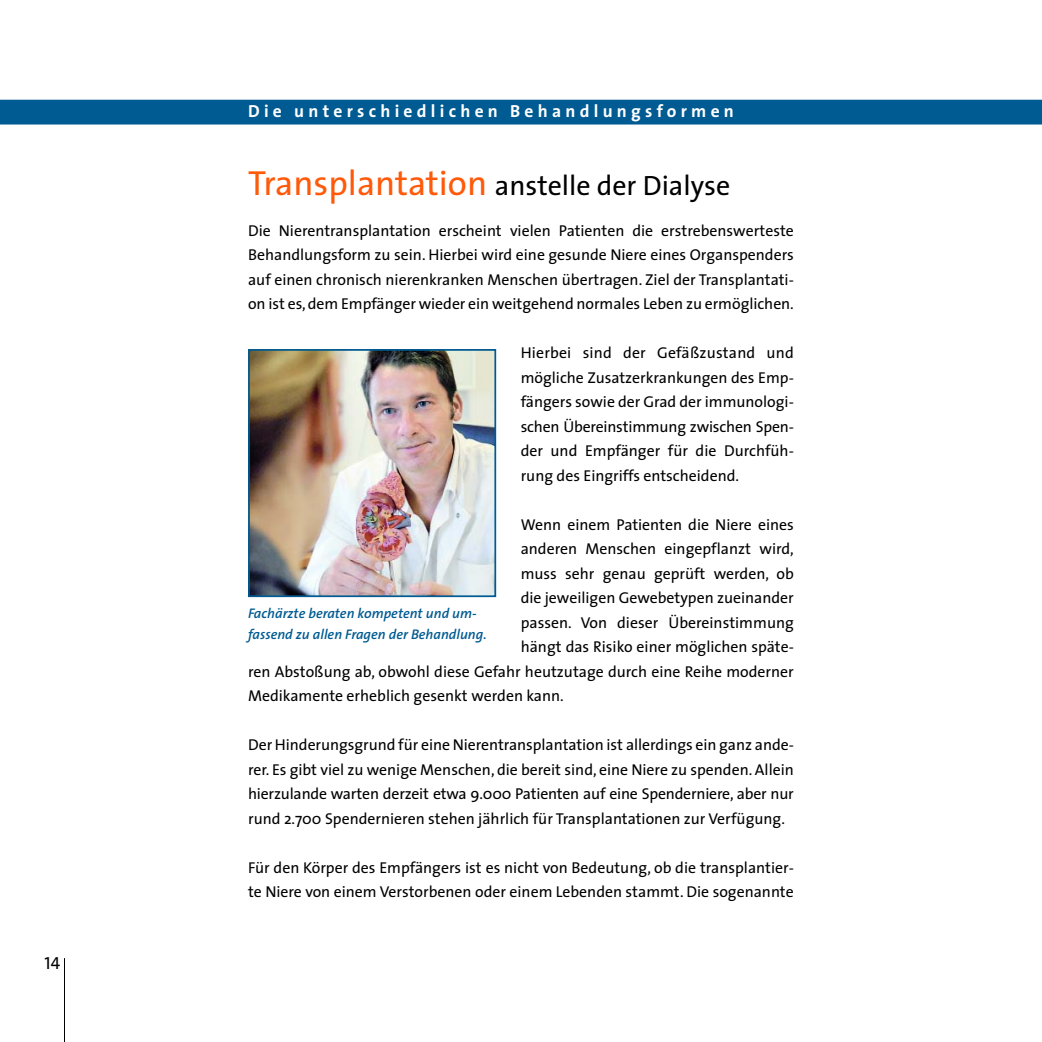
<style>
.page{position:relative;width:1042px;height:1042px;background:#fff}
.page>*{position:absolute;margin:0;border:0;box-sizing:border-box;transform-origin:0 0}
.t1{font:28px "The Sans";color:#000}
.t2{font:700 17.5px "The Sans";letter-spacing:.245em;color:#fff}
.t3{font:17.5px "The Sans Caps";color:#000}
.t4{font:15.75px/24.5px "The Sans";color:#000;text-align:justify}
.t5{font:italic 600 14px/21px "The Sans";color:#005b92}
.s1{font-size:35px;color:#ff590a}
</style>
<div class="page">
<hr style="left:64px;top:958px;width:1px;height:84px;background:#000">
<div style="left:0;top:100px;width:1042px;height:24px;background:#005b92"></div>
<img style="left:251px;top:352px;width:242px;height:242px">
<div style="left:248px;top:349px;width:248px;height:248px;border:2px solid #005b92"></div>
<p class="t3" style="left:45px;top:952px;width:17px">14</p>
<p class="t2" style="left:248px;top:102px;width:487px">Die unterschiedlichen Behandlungsformen</p>
<h1 class="t1" style="left:248px;top:175px;width:484px"><span class="s1">Transplantation</span> anstelle der Dialyse</h1>
<p class="t4" style="left:248px;top:219px;width:547px">Die Nierentransplantation erscheint vielen Patienten die erstrebenswerteste Behandlungsform zu sein. Hierbei wird eine gesunde Niere eines Organspenders auf einen chronisch nierenkranken Menschen übertragen. Ziel der Transplantati&shy;on ist es, dem Empfänger wieder ein weitgehend normales Leben zu ermöglichen.</p>
<p class="t4" style="left:521px;top:342px;width:275px">Hierbei sind der Gefäßzustand und mögliche Zusatzerkrankungen des Emp&shy;fängers sowie der Grad der immunologi&shy;schen Übereinstimmung zwischen Spen&shy;der und Empfänger für die Durchfüh&shy;rung des Eingriffs entscheidend.</p>
<p class="t4" style="left:521px;top:513px;width:275px">Wenn einem Patienten die Niere eines</p>
<p class="t4" style="left:521px;top:538px;width:275px">anderen Menschen eingepflanzt wird,</p>
<p class="t4" style="left:521px;top:563px;width:275px">muss sehr genau geprüft werden, ob</p>
<p class="t4" style="left:521px;top:587px;width:275px">die jeweiligen Gewebetypen zueinander</p>
<p class="t4" style="left:521px;top:612px;width:275px">passen. Von dieser Übereinstimmung</p>
<p class="t4" style="left:521px;top:636px;width:275px">hängt das Risiko einer möglichen späte-</p>
<p class="t4" style="left:248px;top:661px;width:547px">ren Abstoßung ab, obwohl diese Gefahr heutzutage durch eine Reihe moderner</p>
<p class="t4" style="left:248px;top:685px;width:317px">Medikamente erheblich gesenkt werden kann.</p>
<p class="t4" style="left:248px;top:734px;width:547px">Der Hinderungsgrund für eine Nierentransplantation ist allerdings ein ganz ande&shy;rer. Es gibt viel zu wenige Menschen, die bereit sind, eine Niere zu spenden. Allein hierzulande warten derzeit etwa 9.000 Patienten auf eine Spenderniere, aber nur rund 2.700 Spendernieren stehen jährlich für Transplantationen zur Verfügung.</p>
<p class="t4" style="left:248px;top:857px;width:547px">Für den Körper des Empfängers ist es nicht von Bedeutung, ob die transplantier&shy;te Niere von einem Verstorbenen oder einem Lebenden stammt. Die sogenannte</p>
<p class="t5" style="left:248px;top:604px;width:240px">Fachärzte beraten kompetent und um&shy;fassend zu allen Fragen der Behandlung.</p>
</div>
